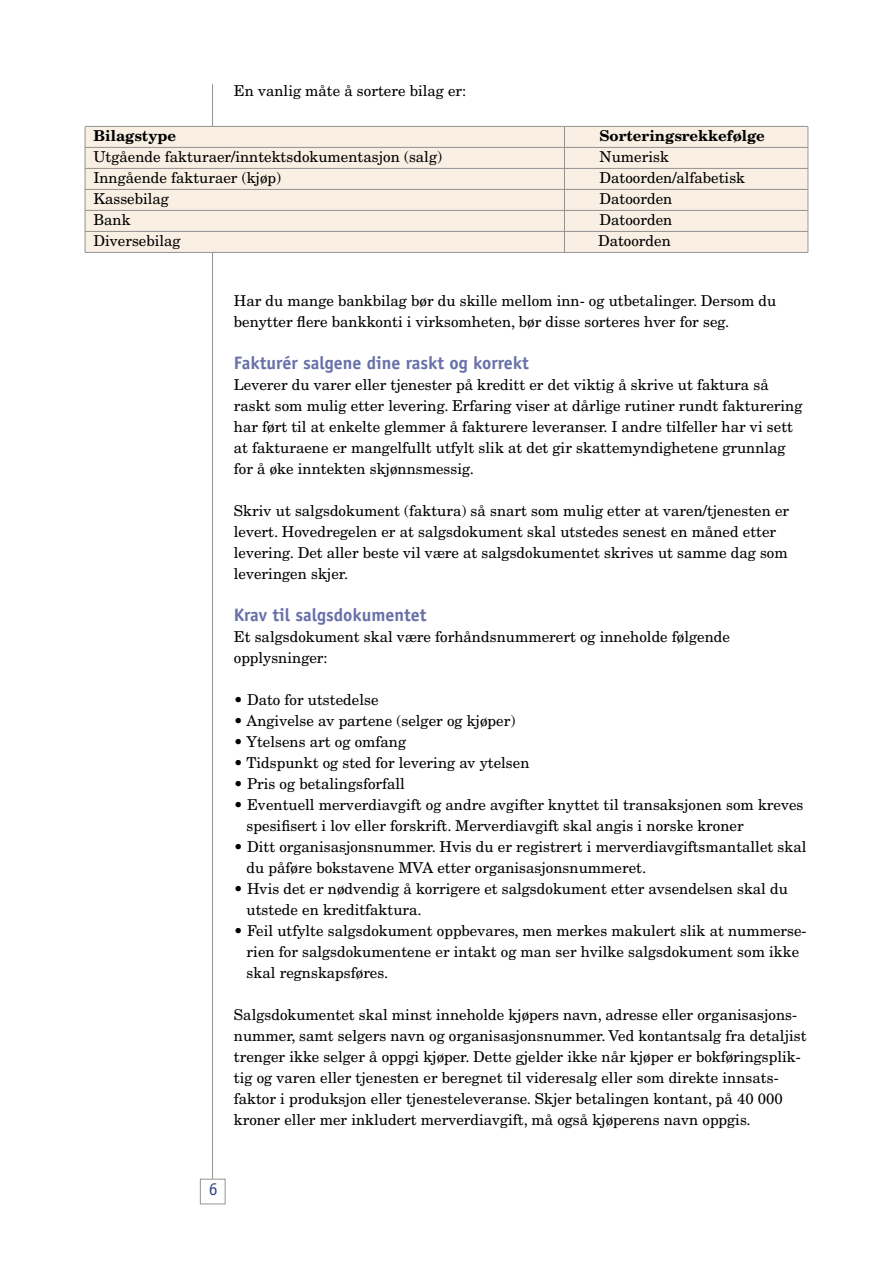
<style>
.page{position:relative;width:893px;height:1263px;background:#fff}
.page>*{position:absolute;margin:0;border:0;box-sizing:border-box;transform-origin:0 0}
.Tittel_liten{font:700 18px "Officina Sans";color:#6770a8}
.t1{font:18px "Officina Sans";color:#36478a}
.Brød{font:15px/21px "New Century Schlbk";color:#000}
.Brød_med_innrykk{font:15px/21px "New Century Schlbk";color:#000}
.Brød_streker{font:15px "New Century Schlbk";color:#000}
.Brød_streker-2{font:700 15px "New Century Schlbk";color:#000}
</style>
<div class="page">
<hr style="left:212px;top:84px;width:1px;height:1095px;background:#939393">
<div style="left:200px;top:1179px;width:25px;height:25px;border:1px solid #939393"></div>
<div style="left:86px;top:127px;width:721px;height:124px;background:#f9efe3"></div>
<hr style="left:85px;top:126px;width:723px;height:1px;background:#939393">
<hr style="left:85px;top:147px;width:723px;height:1px;background:#939393">
<hr style="left:85px;top:168px;width:723px;height:1px;background:#939393">
<hr style="left:85px;top:189px;width:723px;height:1px;background:#939393">
<hr style="left:85px;top:210px;width:723px;height:1px;background:#939393">
<hr style="left:85px;top:231px;width:723px;height:1px;background:#939393">
<hr style="left:85px;top:252px;width:723px;height:1px;background:#939393">
<hr style="left:564px;top:127px;width:1px;height:126px;background:#939393">
<hr style="left:807px;top:127px;width:1px;height:125px;background:#939393">
<hr style="left:85px;top:127px;width:1px;height:125px;background:#939393">
<p class="Brød" style="left:234px;top:80px;width:234px">En vanlig måte å sortere bilag er:</p>
<p class="Brød_streker-2" style="left:94px;top:126px;width:84px">Bilagstype</p>
<p class="Brød_streker-2" style="left:600px;top:126px;width:167px">Sorteringsrekkefølge</p>
<p class="Brød_streker" style="left:93px;top:147px;width:350px">Utgående fakturaer/inntektsdokumentasjon (salg)</p>
<p class="Brød_streker" style="left:600px;top:147px;width:71px">Numerisk</p>
<p class="Brød_streker" style="left:93px;top:168px;width:189px">Inngående fakturaer (kjøp)</p>
<p class="Brød_streker" style="left:600px;top:168px;width:147px">Datoorden/alfabetisk</p>
<p class="Brød_streker" style="left:93px;top:189px;width:77px">Kassebilag</p>
<p class="Brød_streker" style="left:600px;top:189px;width:74px">Datoorden</p>
<p class="Brød_streker" style="left:93px;top:210px;width:39px">Bank</p>
<p class="Brød_streker" style="left:600px;top:210px;width:74px">Datoorden</p>
<p class="Brød_streker" style="left:93px;top:231px;width:89px">Diversebilag</p>
<p class="Brød_streker" style="left:598px;top:231px;width:74px">Datoorden</p>
<p class="Brød" style="left:234px;top:290px;width:544px">Har du mange bankbilag bør du skille mellom inn- og utbetalinger. Dersom du benytter flere bankkonti i virksomheten, bør disse sorteres hver for seg.</p>
<p class="Tittel_liten" style="left:234px;top:352px;width:297px">Fakturér salgene dine raskt og korrekt</p>
<p class="Brød" style="left:234px;top:374px;width:570px">Leverer du varer eller tjenester på kreditt er det viktig å skrive ut faktura så raskt som mulig etter levering. Erfaring viser at dårlige rutiner rundt fakturering har ført til at enkelte glemmer å fakturere leveranser. I andre tilfeller har vi sett at fakturaene er mangelfullt utfylt slik at det gir skattemyndighetene grunnlag for å øke inntekten skjønnsmessig.</p>
<p class="Brød" style="left:234px;top:500px;width:557px">Skriv ut salgsdokument (faktura) så snart som mulig etter at varen/tjenesten er levert. Hovedregelen er at salgsdokument skal utstedes senest en måned etter levering. Det aller beste vil være at salgsdokumentet skrives ut samme dag som leveringen skjer.</p>
<p class="Tittel_liten" style="left:234px;top:604px;width:194px">Krav til salgsdokumentet</p>
<p class="Brød" style="left:234px;top:626px;width:498px">Et salgsdokument skal være forhåndsnummerert og inneholde følgende opplysninger:</p>
<p class="Brød" style="left:234px;top:689px;width:146px">• Dato for utstedelse</p>
<p class="Brød" style="left:234px;top:710px;width:283px">• Angivelse av partene (selger og kjøper)</p>
<p class="Brød" style="left:234px;top:731px;width:174px">• Ytelsens art og omfang</p>
<p class="Brød" style="left:234px;top:752px;width:297px">• Tidspunkt og sted for levering av ytelsen</p>
<p class="Brød" style="left:234px;top:773px;width:173px">• Pris og betalingsforfall</p>
<p class="Brød_med_innrykk" style="left:247px;top:794px;width:558px;text-indent:-13px">• Eventuell merverdiavgift og andre avgifter knyttet til transaksjonen som kreves spesifisert i lov eller forskrift. Merverdiavgift skal angis i norske kroner</p>
<p class="Brød_med_innrykk" style="left:247px;top:836px;width:561px;text-indent:-13px">• Ditt organisasjonsnummer. Hvis du er registrert i merverdiavgiftsmantallet skal du påføre bokstavene MVA etter organisasjonsnummeret.</p>
<p class="Brød_med_innrykk" style="left:247px;top:878px;width:543px;text-indent:-13px">• Hvis det er nødvendig å korrigere et salgsdokument etter avsendelsen skal du utstede en kreditfaktura.</p>
<p class="Brød_med_innrykk" style="left:247px;top:920px;width:561px;text-indent:-13px">• Feil utfylte salgsdokument oppbevares, men merkes makulert slik at nummerse&shy;rien for salgsdokumentene er intakt og man ser hvilke salgsdokument som ikke skal regnskapsføres.</p>
<p class="Brød" style="left:234px;top:1004px;width:574px">Salgsdokumentet skal minst inneholde kjøpers navn, adresse eller organisasjons&shy;nummer, samt selgers navn og organisasjonsnummer. Ved kontantsalg fra detaljist trenger ikke selger å oppgi kjøper. Dette gjelder ikke når kjøper er bokføringsplik&shy;tig og varen eller tjenesten er beregnet til videresalg eller som direkte innsats&shy;faktor i produksjon eller tjenesteleveranse. Skjer betalingen kontant, på 40 000 kroner eller mer inkludert merverdiavgift, må også kjøperens navn oppgis.</p>
<p class="t1" style="left:209px;top:1178px;width:10px">6</p>
</div>
